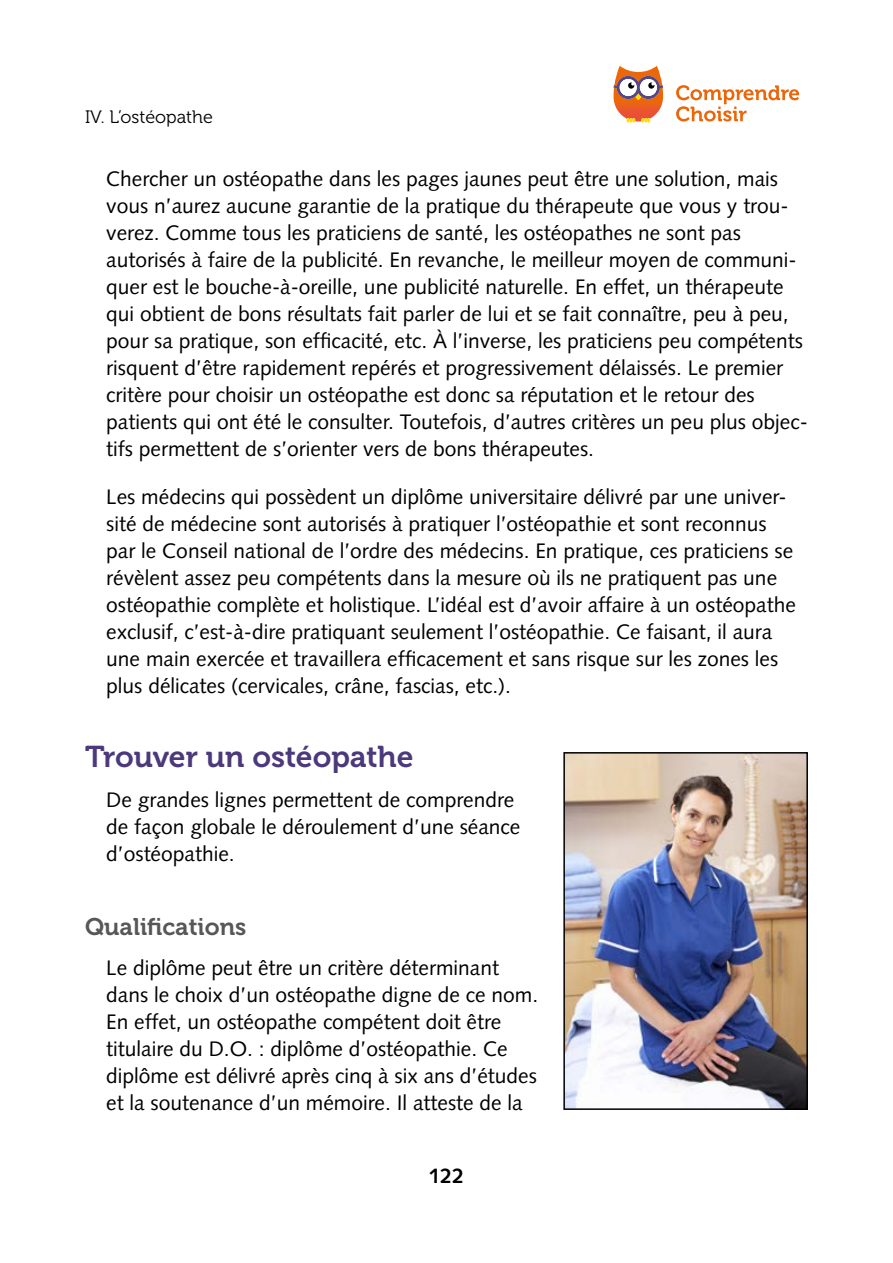
<style>
.page{position:relative;width:893px;height:1263px;background:#fff}
.page>*{position:absolute;margin:0;border:0;box-sizing:border-box;transform-origin:0 0}
.t1{font:30px "Museo 700";color:#4b397b}
.t2{font:24px "Museo 700";color:#575756}
.t3{font:21px/27px "Syntax LT";color:#000}
.t4{font:700 21px "Syntax LT";color:#000}
.t5{font:18px "Museo 300";color:#000}
</style>
<div class="page">
<svg style="left:676px;top:85px;width:123px;height:37px"></svg>
<svg style="left:614px;top:66px;width:49px;height:57px"></svg>
<img style="left:566px;top:755px;width:239px;height:352px">
<div style="left:563px;top:752px;width:245px;height:358px;border:2px solid #000"></div>
<p class="t5" style="left:85px;top:107px;width:129px">IV. L’ostéopathe</p>
<p class="t3" style="left:106px;top:165px;width:703px">Chercher un ostéopathe dans les pages jaunes peut être une solution, mais vous n’aurez aucune garantie de la pratique du thérapeute que vous y trou&shy;verez. Comme tous les praticiens de santé, les ostéopathes ne sont pas autorisés à faire de la publicité. En revanche, le meilleur moyen de communi&shy;quer est le bouche-à-oreille, une publicité naturelle. En effet, un thérapeute qui obtient de bons résultats fait parler de lui et se fait connaître, peu à peu, pour sa pratique, son efficacité, etc. À l’inverse, les praticiens peu compétents risquent d’être rapidement repérés et progressivement délaissés. Le premier critère pour choisir un ostéopathe est donc sa réputation et le retour des patients qui ont été le consulter. Toutefois, d’autres critères un peu plus objec&shy;tifs permettent de s’orienter vers de bons thérapeutes.</p>
<p class="t3" style="left:106px;top:483px;width:691px">Les médecins qui possèdent un diplôme universitaire délivré par une univer&shy;sité de médecine sont autorisés à pratiquer l’ostéopathie et sont reconnus par le Conseil national de l’ordre des médecins. En pratique, ces praticiens se révèlent assez peu compétents dans la mesure où ils ne pratiquent pas une ostéopathie complète et holistique. L’idéal est d’avoir affaire à un ostéopathe exclusif, c’est-à-dire pratiquant seulement l’ostéopathie. Ce faisant, il aura une main exercée et travaillera efficacement et sans risque sur les zones les plus délicates (cervicales, crâne, fascias, etc.).</p>
<h1 class="t1" style="left:85px;top:740px;width:330px">Trouver un ostéopathe</h1>
<p class="t3" style="left:106px;top:786px;width:416px">De grandes lignes permettent de comprendre de façon globale le déroulement d’une séance d’ostéopathie.</p>
<p class="t2" style="left:85px;top:914px;width:163px">Qualifications</p>
<p class="t3" style="left:106px;top:954px;width:433px">Le diplôme peut être un critère déterminant dans le choix d’un ostéopathe digne de ce nom.<br>En effet, un ostéopathe compétent doit être titulaire du D.O. : diplôme d’ostéopathie. Ce diplôme est délivré après cinq à six ans d’études et la soutenance d’un mémoire. Il atteste de la</p>
<p class="t4" style="left:429px;top:1164px;width:37px">122</p>
</div>
